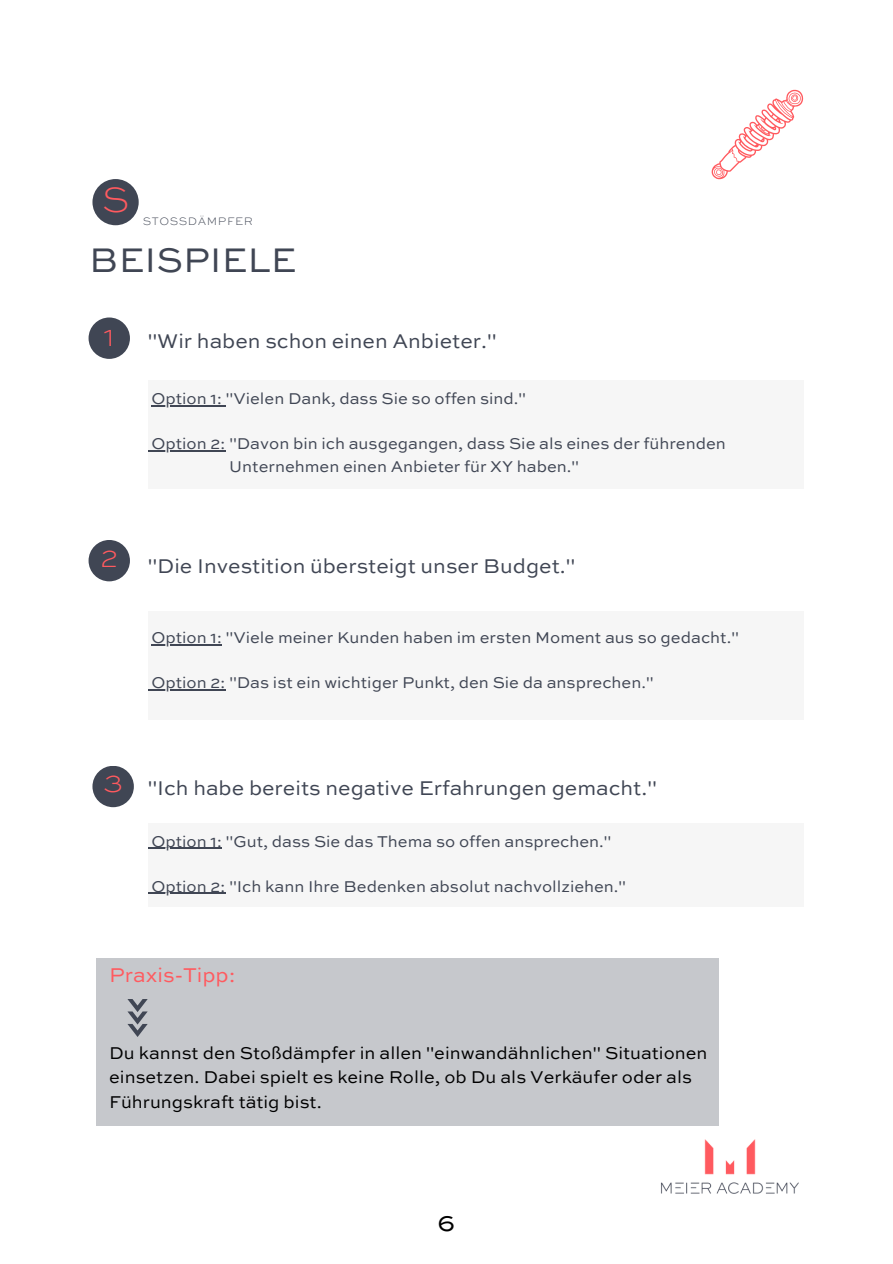
<style>
.page{position:relative;width:893px;height:1264px;background:#fff}
.page>*{position:absolute;margin:0;border:0;box-sizing:border-box;transform-origin:0 0}
.t1{font:300 expanded 37.2px "Sweet Sans Pro";color:#ff5a5f}
.t2{font:36px "Sweet Sans Pro";color:#404654}
.t3{font:26.4px "Sweet Sans Pro";color:#000}
.t4{font:21px "Sweet Sans Pro";color:#404654}
.t5{font:21px "Sweet Sans Pro";color:#ff5a5f}
.t6{font:18px/24.8px "Sweet Sans Pro";color:#000}
.t7{font:16.5px/22.5px "Sweet Sans Pro";color:#404654}
.t8{font:300 expanded 11.4px "Sweet Sans Pro";letter-spacing:.05em;color:#404654}
.s1{font-weight:300;font-stretch:expanded;font-size:30px;color:#ff5a5f}
</style>
<div class="page">
<div style="left:92px;top:179px;width:47px;height:46px;background:#404654;border-radius:50%"></div>
<img style="left:661px;top:1139px;width:138px;height:54px">
<div style="left:89px;top:317px;width:41px;height:42px;background:#404654;border-radius:50%"></div>
<svg style="left:711px;top:89px;width:92px;height:90px"></svg>
<div style="left:148px;top:380px;width:655px;height:109px;background:#f6f6f6"></div>
<div style="left:89px;top:540px;width:41px;height:41px;background:#404654;border-radius:50%"></div>
<div style="left:148px;top:611px;width:655px;height:108px;background:#f6f6f6"></div>
<div style="left:92px;top:765px;width:42px;height:42px;background:#404654;border-radius:50%"></div>
<div style="left:148px;top:822px;width:655px;height:84px;background:#f6f6f6"></div>
<div style="left:96px;top:958px;width:622px;height:167px;background:#c6c8cc"></div>
<hr style="left:151px;top:405px;width:75px;height:1px;background:#404654">
<hr style="left:151px;top:450px;width:74px;height:1px;background:#404654">
<hr style="left:151px;top:644px;width:71px;height:1px;background:#404654">
<hr style="left:151px;top:689px;width:74px;height:1px;background:#404654">
<hr style="left:151px;top:847px;width:71px;height:2px;background:#404654">
<hr style="left:151px;top:892px;width:74px;height:2px;background:#404654">
<svg style="left:127px;top:999px;width:21px;height:38px"></svg>
<h1 class="t1" style="left:102px;top:183px;width:29px">S</h1>
<p class="t8" style="left:143px;top:216px;width:112px">STOSSDÄMPFER</p>
<h2 class="t2" style="left:89px;top:244px;width:209px">BEISPIELE</h2>
<p class="t4" style="left:104px;top:332px;width:394px"><span class="s1">1</span> "Wir haben schon einen Anbieter."</p>
<p class="t7" style="left:151px;top:388px;width:376px">Option 1: "Vielen Dank, dass Sie so offen sind."</p>
<p class="t7" style="left:229px;top:433px;width:498px;text-indent:-78px">Option 2: "Davon bin ich ausgegangen, dass Sie als eines der führenden<br>Unternehmen einen Anbieter für XY haben."</p>
<p class="t4" style="left:100px;top:557px;width:476px"><sup>2</sup> "Die Investition übersteigt unser Budget."</p>
<p class="t7" style="left:151px;top:627px;width:589px">Option 1: "Viele meiner Kunden haben im ersten Moment aus so gedacht."</p>
<p class="t7" style="left:151px;top:672px;width:503px">Option 2: "Das ist ein wichtiger Punkt, den Sie da ansprechen."</p>
<p class="t4" style="left:103px;top:778px;width:555px"><span class="s1">3</span> "Ich habe bereits negative Erfahrungen gemacht."</p>
<p class="t7" style="left:151px;top:831px;width:461px">Option 1: "Gut, dass Sie das Thema so offen ansprechen."</p>
<p class="t7" style="left:151px;top:876px;width:476px">Option 2: "Ich kann Ihre Bedenken absolut nachvollziehen."</p>
<p class="t5" style="left:109px;top:966px;width:128px">Praxis-Tipp:</p>
<p class="t6" style="left:109px;top:1041px;width:599px">Du kannst den Stoßdämpfer in allen "einwandähnlichen" Situationen einsetzen. Dabei spielt es keine Rolle, ob Du als Verkäufer oder als<br>Führungskraft tätig bist.</p>
<h3 class="t3" style="left:437px;top:1210px;width:19px">6</h3>
</div>
